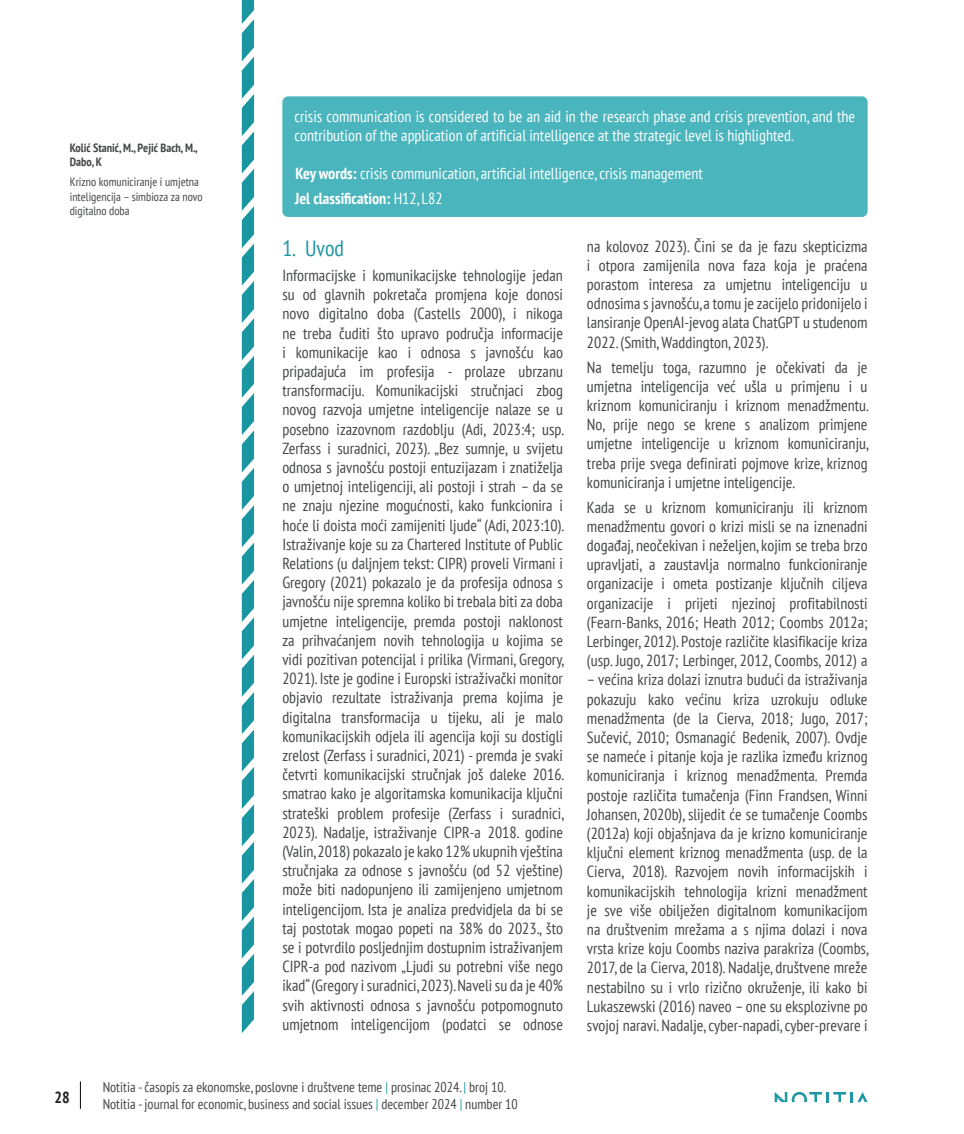
<style>
.page{position:relative;width:964px;height:1134px;background:#fff}
.page>*{position:absolute;margin:0;border:0;box-sizing:border-box;transform-origin:0 0}
.t1{font:condensed 22px "PT Sans";color:#1e96a3}
.t2{font:condensed 16px/19.2px "PT Sans";color:#454647;text-align:justify}
.t3{font:condensed 16px/19.2px "PT Sans";color:#fff}
.t4{font:700 condensed 16px "PT Sans";color:#231f20}
.t5{font:condensed 14px/16.8px "PT Sans";color:#454647}
.t6{font:condensed 12px/14.4px "PT Sans";color:#454647}
.t7{font:700 condensed 12px/14.4px "PT Sans";color:#454647}
.s1{font-weight:700}
.s2{color:#1a96a3}
</style>
<div class="page">
<svg style="left:242px;top:0;width:12px;height:1033px"></svg>
<svg style="left:80px;top:1081px;width:1px;height:28px"></svg>
<svg style="left:774px;top:1092px;width:93px;height:10px"></svg>
<div style="left:282px;top:96px;width:585px;height:121px;background:#4ab5bd;border-radius:6px"></div>
<p class="t7" style="left:70px;top:140px;width:129px">Kolić Stanić, M., Pejić Bach, M.,<br>Dabo, K</p>
<p class="t6" style="left:70px;top:174px;width:134px">Krizno komuniciranje i umjetna inteligencija – simbioza za novo digitalno doba</p>
<p class="t3" style="left:294px;top:106px;width:562px">crisis communication is considered to be an aid in the research phase and crisis prevention, and the contribution of the application of artificial intelligence at the strategic level is highlighted.</p>
<p class="t3" style="left:295px;top:161px;width:410px;line-height:24.8px"><span class="s1">Key words:</span> crisis communication, artificial intelligence, crisis management<br><span class="s1">Jel classification:</span> H12, L82</p>
<h1 class="t1" style="left:282px;top:234px;width:63px">1. Uvod</h1>
<p class="t2" style="left:282px;top:265px;width:283px">Informacijske i komunikacijske tehnologije jedan su od glavnih pokretača promjena koje donosi novo digitalno doba (Castells 2000), i nikoga ne treba čuditi što upravo područja informacije i komunikacije kao i odnosa s javnošću kao pripadajuća im profesija - prolaze ubrzanu transformaciju. Komunikacijski stručnjaci zbog novog razvoja umjetne inteligencije nalaze se u posebno izazovnom razdoblju (Adi, 2023:4; usp.<br>Zerfass i suradnici, 2023). „Bez sumnje, u svijetu odnosa s javnošću postoji entuzijazam i znatiželja o umjetnoj inteligenciji, ali postoji i strah – da se ne znaju njezine mogućnosti, kako funkcionira i hoće li doista moći zamijeniti ljude“ (Adi, 2023:10).<br>Istraživanje koje su za Chartered Institute of Public Relations (u daljnjem tekst: CIPR) proveli Virmani i Gregory (2021) pokazalo je da profesija odnosa s javnošću nije spremna koliko bi trebala biti za doba umjetne inteligencije, premda postoji naklonost za prihvaćanjem novih tehnologija u kojima se vidi pozitivan potencijal i prilika (Virmani, Gregory, 2021). Iste je godine i Europski istraživački monitor objavio rezultate istraživanja prema kojima je digitalna transformacija u tijeku, ali je malo komunikacijskih odjela ili agencija koji su dostigli zrelost (Zerfass i suradnici, 2021) - premda je svaki četvrti komunikacijski stručnjak još daleke 2016. smatrao kako je algoritamska komunikacija ključni strateški problem profesije (Zerfass i suradnici, 2023). Nadalje, istraživanje CIPR-a 2018. godine (Valin, 2018) pokazalo je kako 12% ukupnih vještina stručnjaka za odnose s javnošću (od 52 vještine) može biti nadopunjeno ili zamijenjeno umjetnom inteligencijom. Ista je analiza predvidjela da bi se taj postotak mogao popeti na 38% do 2023., što se i potvrdilo posljednjim dostupnim istraživanjem CIPR-a pod nazivom „Ljudi su potrebni više nego ikad“ (Gregory i suradnici, 2023). Naveli su da je 40% svih aktivnosti odnosa s javnošću potpomognuto umjetnom inteligencijom (podatci se odnose</p>
<p class="t2" style="left:587px;top:236px;width:282px">na kolovoz 2023). Čini se da je fazu skepticizma i otpora zamijenila nova faza koja je praćena porastom interesa za umjetnu inteligenciju u odnosima s javnošću, a tomu je zacijelo pridonijelo i lansiranje OpenAI-jevog alata ChatGPT u studenom 2022. (Smith, Waddington, 2023).</p>
<p class="t2" style="left:587px;top:357px;width:283px">Na temelju toga, razumno je očekivati da je umjetna inteligencija već ušla u primjenu i u kriznom komuniciranju i kriznom menadžmentu.<br>No, prije nego se krene s analizom primjene umjetne inteligencije u kriznom komuniciranju, treba prije svega definirati pojmove krize, kriznog komuniciranja i umjetne inteligencije.</p>
<p class="t2" style="left:587px;top:497px;width:282px">Kada se u kriznom komuniciranju ili kriznom menadžmentu govori o krizi misli se na iznenadni događaj, neočekivan i neželjen, kojim se treba brzo upravljati, a zaustavlja normalno funkcioniranje organizacije i ometa postizanje ključnih ciljeva organizacije i prijeti njezinoj profitabilnosti (Fearn-Banks, 2016; Heath 2012; Coombs 2012a; Lerbinger, 2012). Postoje različite klasifikacije kriza (usp. Jugo, 2017; Lerbinger, 2012, Coombs, 2012) a</p>
<p class="t2" style="left:587px;top:670px;width:283px">– većina kriza dolazi iznutra budući da istraživanja pokazuju kako većinu kriza uzrokuju odluke menadžmenta (de la Cierva, 2018; Jugo, 2017; Sučević, 2010; Osmanagić Bedenik, 2007). Ovdje se nameće i pitanje koja je razlika između kriznog komuniciranja i kriznog menadžmenta. Premda postoje različita tumačenja (Finn Frandsen, Winni Johansen, 2020b), slijedit će se tumačenje Coombs (2012a) koji objašnjava da je krizno komuniciranje ključni element kriznog menadžmenta (usp. de la Cierva, 2018). Razvojem novih informacijskih i komunikacijskih tehnologija krizni menadžment je sve više obilježen digitalnom komunikacijom na društvenim mrežama a s njima dolazi i nova vrsta krize koju Coombs naziva parakriza (Coombs, 2017, de la Cierva, 2018). Nadalje, društvene mreže nestabilno su i vrlo rizično okruženje, ili kako bi Lukaszewski (2016) naveo – one su eksplozivne po svojoj naravi. Nadalje, cyber-napadi, cyber-prevare i</p>
<p class="t4" style="left:55px;top:1086px;width:17px">28</p>
<p class="t5" style="left:103px;top:1078px;width:417px">Notitia - časopis za ekonomske, poslovne i društvene teme <span class="s2">|</span> prosinac 2024. <span class="s2">|</span> broj 10.<br>Notitia - journal for economic, business and social issues <span class="s2">|</span> december 2024 <span class="s2">|</span> number 10</p>
</div>
